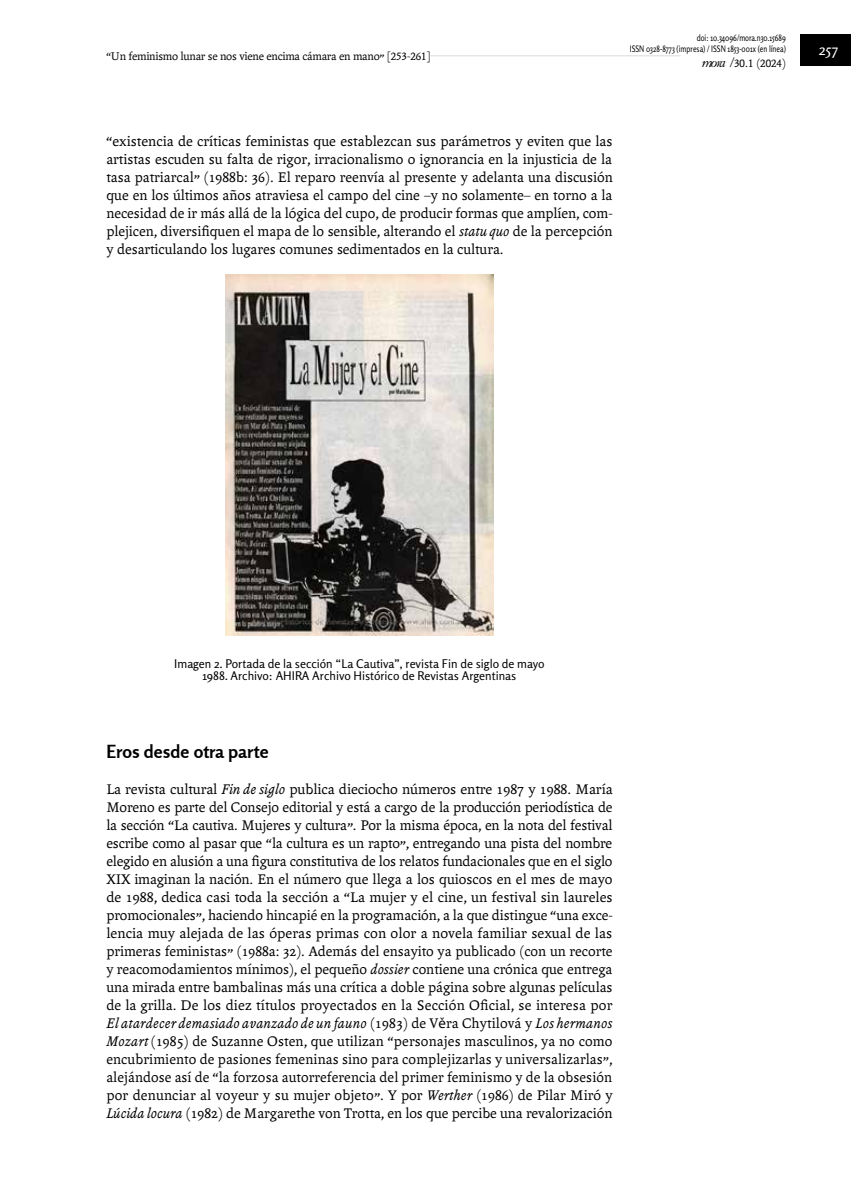
<style>
.page{position:relative;width:851px;height:1191px;background:#fff}
.page>*{position:absolute;margin:0;border:0;box-sizing:border-box;transform-origin:0 0}
.t1{font:700 18px "Rosario";color:#000}
.t2{font:15px/18px "Andralis ND Os F";color:#000;text-align:justify}
.t3{font:15px "Rosario";color:#fff}
.t4{font:12px/12px "Rosario";color:#000;text-align:center}
.t5{font:12px "Andralis ND Os F";letter-spacing:-.02em;color:#000}
.t6{font:12px "Andralis NDSC";color:#000}
.t7{font:9px/10.5px "Rosario";color:#000;text-align:right;scale:.8 1}
.s1{font-family:"Andralis NDSC"}
.s2{font-family:"Granjon LT Std";font-style:italic;font-size:15px}
.s3{font-style:italic}
.s4{font-family:"Myriad Pro"}
</style>
<div class="page">
<hr style="left:110px;top:55px;width:570px;height:1px;background:#dadada">
<div style="left:799px;top:35px;width:51px;height:31px;background:#000"></div>
<div style="left:106px;top:49px;width:324px;height:15px;background:#fff"></div>
<img style="left:225px;top:274px;width:268px;height:361px">
<p class="t5" style="left:106px;top:49px;width:326px">“Un feminismo lunar se nos viene encima cámara en mano” <span class="s1">[253-261]</span></p>
<p class="t7" style="left:629px;top:32px;width:197px">doi: 10.34096/mora.n30.15689<br>ISSN 0328-8773 (impresa) / ISSN 1853-001x (en línea)</p>
<p class="t6" style="left:702px;top:56px;width:85px"><span class="s2">mora /</span>30.1 (2024)</p>
<p class="t2" style="left:106px;top:132px;width:508px">“existencia de críticas feministas que establezcan sus parámetros y eviten que las artistas escuden su falta de rigor, irracionalismo o ignorancia en la injusticia de la tasa patriarcal” (1988b: 36). El reparo reenvía al presente y adelanta una discusión que en los últimos años atraviesa el campo del cine –y no solamente– en torno a la necesidad de ir más allá de la lógica del cupo, de producir formas que amplíen, com&shy;plejicen, diversifiquen el mapa de lo sensible, alterando el <span class="s3">statu quo</span> de la percepción y desarticulando los lugares comunes sedimentados en la cultura.</p>
<p class="t3" style="left:818px;top:37px;width:21px">257</p>
<p class="t4" style="left:174px;top:656px;width:372px">Imagen 2. Portada de la sección “La Cautiva”, revista Fin de siglo de mayo<br>1988. Archivo: AHIRA Archivo Histórico de Revistas Argentinas</p>
<p class="t1" style="left:106px;top:740px;width:164px">Eros desde otra parte</p>
<p class="t2" style="left:106px;top:780px;width:508px">La revista cultural <span class="s3">Fin de siglo</span> publica dieciocho números entre 1987 y 1988. María Moreno es parte del Consejo editorial y está a cargo de la producción periodística de la sección “La cautiva. Mujeres y cultura”. Por la misma época, en la nota del festival escribe como al pasar que “la cultura es un rapto”, entregando una pista del nombre elegido en alusión a una figura constitutiva de los relatos fundacionales que en el siglo XIX imaginan la nación. En el número que llega a los quioscos en el mes de mayo de 1988, dedica casi toda la sección a “La mujer y el cine, un festival sin laureles promocionales”, haciendo hincapié en la programación, a la que distingue “una exce&shy;lencia muy alejada de las óperas primas con olor a novela familiar sexual de las primeras feministas” (1988a: 32). Además del ensayito ya publicado (con un recorte y reacomodamientos mínimos), el pequeño <span class="s3">dossier</span> contiene una crónica que entrega una mirada entre bambalinas más una crítica a doble página sobre algunas películas de la grilla. De los diez títulos proyectados en la Sección Oficial, se interesa por <span class="s3">El atardecer demasiado avanzado de un fauno</span> (1983) de V<span class="s4">ě</span>ra Chytilová y <span class="s3">Los hermanos Mozart</span> (1985) de Suzanne Osten, que utilizan “personajes masculinos, ya no como encubrimiento de pasiones femeninas sino para complejizarlas y universalizarlas”, alejándose así de “la forzosa autorreferencia del primer feminismo y de la obsesión por denunciar al voyeur y su mujer objeto”. Y por <span class="s3">Werther</span> (1986) de Pilar Miró y <span class="s3">Lúcida locura</span> (1982) de Margarethe von Trotta, en los que percibe una revalorización</p>
</div>
